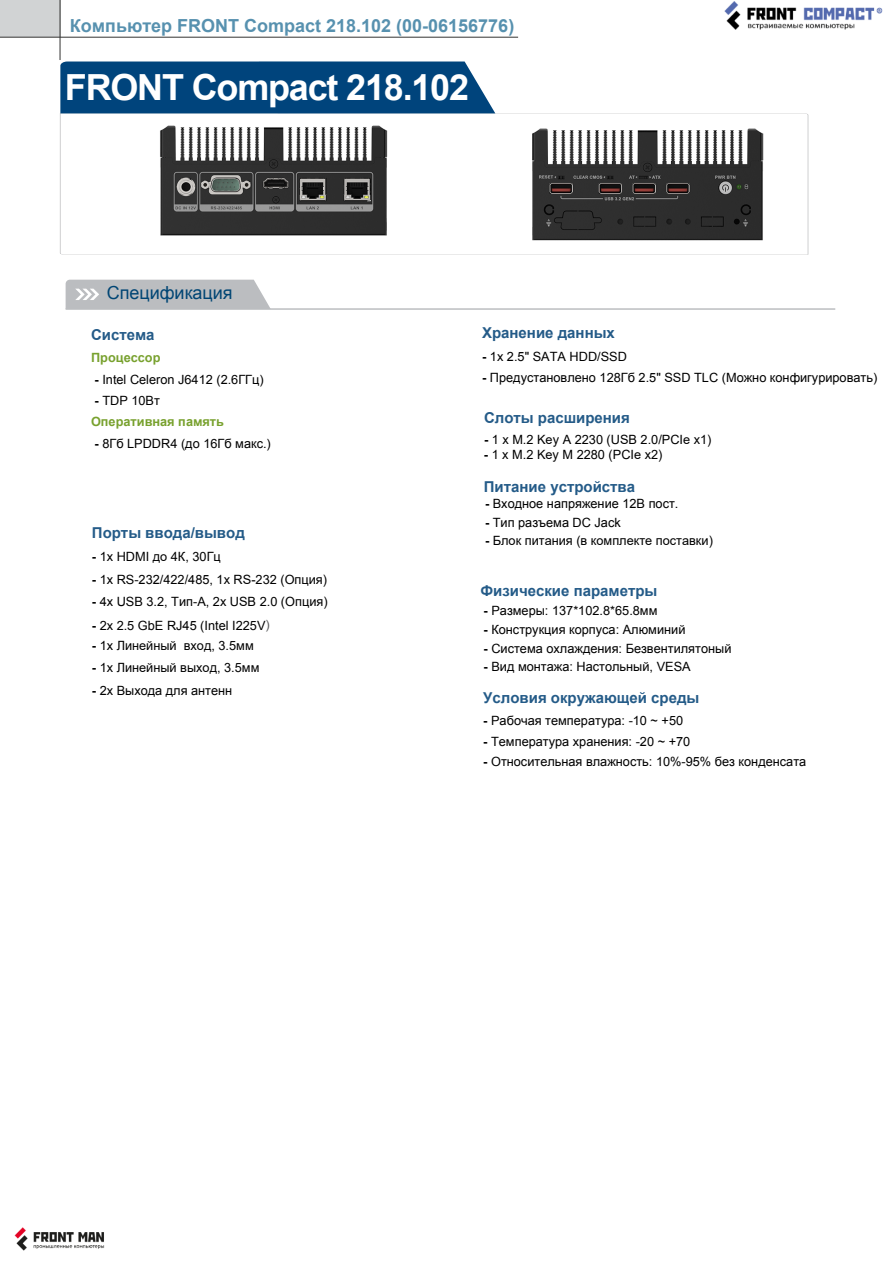
<style>
.page{position:relative;width:893px;height:1263px;background:#fff}
.page>*{position:absolute;margin:0;border:0;box-sizing:border-box;transform-origin:0 0}
.t1{font:700 36px "Arial";letter-spacing:-.035em;color:#fff}
.t2{font:700 18px "Arial";color:#5791af}
.t3{font:18px "Arial";color:#004574}
.t4{font:700 15px "Arial";color:#245b88}
.t5{font:12.75px "Arial";color:#000}
.t6{font:700 12.75px/21.5px "Arial";color:#78a12e}
.s1{font-weight:700}
.s2{color:#000}
.s3{font-weight:400;color:#000}
.s4{color:#58595b}
</style>
<div class="page">
<svg style="left:60px;top:113px;width:748px;height:142px"></svg>
<img style="left:277px;top:113px;width:133px;height:1px">
<div style="left:60px;top:62px;width:435px;height:51px;background:#00447c"></div>
<div style="left:0;top:0;width:60px;height:37px;background:#d1d3d4"></div>
<hr style="left:0;top:37px;width:518px;height:1px;background:#333332">
<hr style="left:60px;top:0;width:1px;height:60px;background:#333332">
<hr style="left:66px;top:308px;width:769px;height:2px;background:#bcbec0">
<svg style="left:66px;top:280px;width:204px;height:28px;background:#bfc1c3"></svg>
<img style="left:14px;top:1227px;width:91px;height:24px">
<img style="left:724px;top:1px;width:159px;height:29px">
<img style="left:524px;top:122px;width:244px;height:122px">
<img style="left:149px;top:121px;width:243px;height:122px">
<h2 class="t2" style="left:70px;top:13px;width:446px">Компьютер FRONT Compact 218.102 (00-06156776)</h2>
<h1 class="t1" style="left:65px;top:62px;width:406px">FRONT Compact 218.102</h1>
<h2 class="t3" style="left:107px;top:281px;width:127px">Спецификация</h2>
<p class="t4" style="left:91px;top:324px;width:65px">Система</p>
<p class="t6" style="left:91px;top:347px;width:71px">Процессор</p>
<p class="t5" style="left:95px;top:370px;width:171px"><span class="s1">-</span> Intel Celeron J6412 (2.6ГГц)</p>
<p class="t6" style="left:91px;top:390px;width:134px"><span class="s2">-</span> <span class="s3">TDP 10Вт<br></span>Оперативная память</p>
<p class="t5" style="left:95px;top:435px;width:178px"><span class="s1">-</span> 8Гб LPDDR4 (до 16Гб макс.)</p>
<p class="t4" style="left:92px;top:522px;width:154px">Порты ввода/вывод</p>
<p class="t5" style="left:92px;top:548px;width:130px"><span class="s1">-</span> 1х HDMI до 4К, 30Гц</p>
<p class="t5" style="left:92px;top:570px;width:237px"><span class="s1">-</span> 1х RS-232/422/485, 1х RS-232 (Опция)</p>
<p class="t5" style="left:92px;top:592px;width:237px"><span class="s1">-</span> 4x USB 3.2, Тип-А, 2x USB 2.0 (Опция)</p>
<p class="t5" style="left:92px;top:617px;width:179px"><span class="s1">-</span> 2х 2.5 GbE RJ45 (Intel I225V<span class="s4">)</span></p>
<p class="t5" style="left:92px;top:637px;width:163px"><span class="s1">-</span> 1х Линейный вход, 3.5мм</p>
<p class="t5" style="left:92px;top:659px;width:169px"><span class="s1">-</span> 1х Линейный выход, 3.5мм</p>
<p class="t5" style="left:92px;top:681px;width:142px"><span class="s1">-</span> 2х Выхода для антенн</p>
<p class="t4" style="left:482px;top:322px;width:134px">Хранение данных</p>
<p class="t5" style="left:482px;top:347px;width:146px"><span class="s1">-</span> 1х 2.5" SATA HDD/SSD</p>
<p class="t5" style="left:482px;top:369px;width:397px"><span class="s1">-</span> Предустановлено 128Гб 2.5" SSD TLC (Можно конфигурировать)</p>
<p class="t4" style="left:484px;top:407px;width:147px">Слоты расширения</p>
<p class="t5" style="left:484px;top:431px;width:229px"><span class="s1">-</span> 1 х M.2 Key A 2230 (USB 2.0/PCIe x1)</p>
<p class="t5" style="left:484px;top:446px;width:180px"><span class="s1">-</span> 1 х M.2 Key М 2280 (PCIe x2)</p>
<p class="t4" style="left:484px;top:476px;width:153px">Питание устройства</p>
<p class="t5" style="left:485px;top:495px;width:195px"><span class="s1">-</span> Входное напряжение 12В пост.</p>
<p class="t5" style="left:485px;top:514px;width:137px"><span class="s1">-</span> Тип разъема DC Jack</p>
<p class="t5" style="left:485px;top:532px;width:229px"><span class="s1">-</span> Блок питания (в комплекте поставки)</p>
<p class="t4" style="left:480px;top:580px;width:178px">Физические параметры</p>
<p class="t5" style="left:484px;top:602px;width:175px"><span class="s1">-</span> Размеры: 137*102.8*65.8мм</p>
<p class="t5" style="left:484px;top:621px;width:203px"><span class="s1">-</span> Конструкция корпуса: Алюминий</p>
<p class="t5" style="left:484px;top:639px;width:249px"><span class="s1">-</span> Система охлаждения: Безвентилятоный</p>
<p class="t5" style="left:484px;top:658px;width:209px"><span class="s1">-</span> Вид монтажа: Настольный, VESA</p>
<p class="t4" style="left:483px;top:687px;width:218px">Условия окружающей среды</p>
<p class="t5" style="left:483px;top:712px;width:201px"><span class="s1">-</span> Рабочая температура: -10 ~ +50</p>
<p class="t5" style="left:483px;top:733px;width:208px"><span class="s1">-</span> Температура хранения: -20 ~ +70</p>
<p class="t5" style="left:483px;top:753px;width:324px"><span class="s1">-</span> Относительная влажность: 10%-95% без конденсата</p>
</div>
